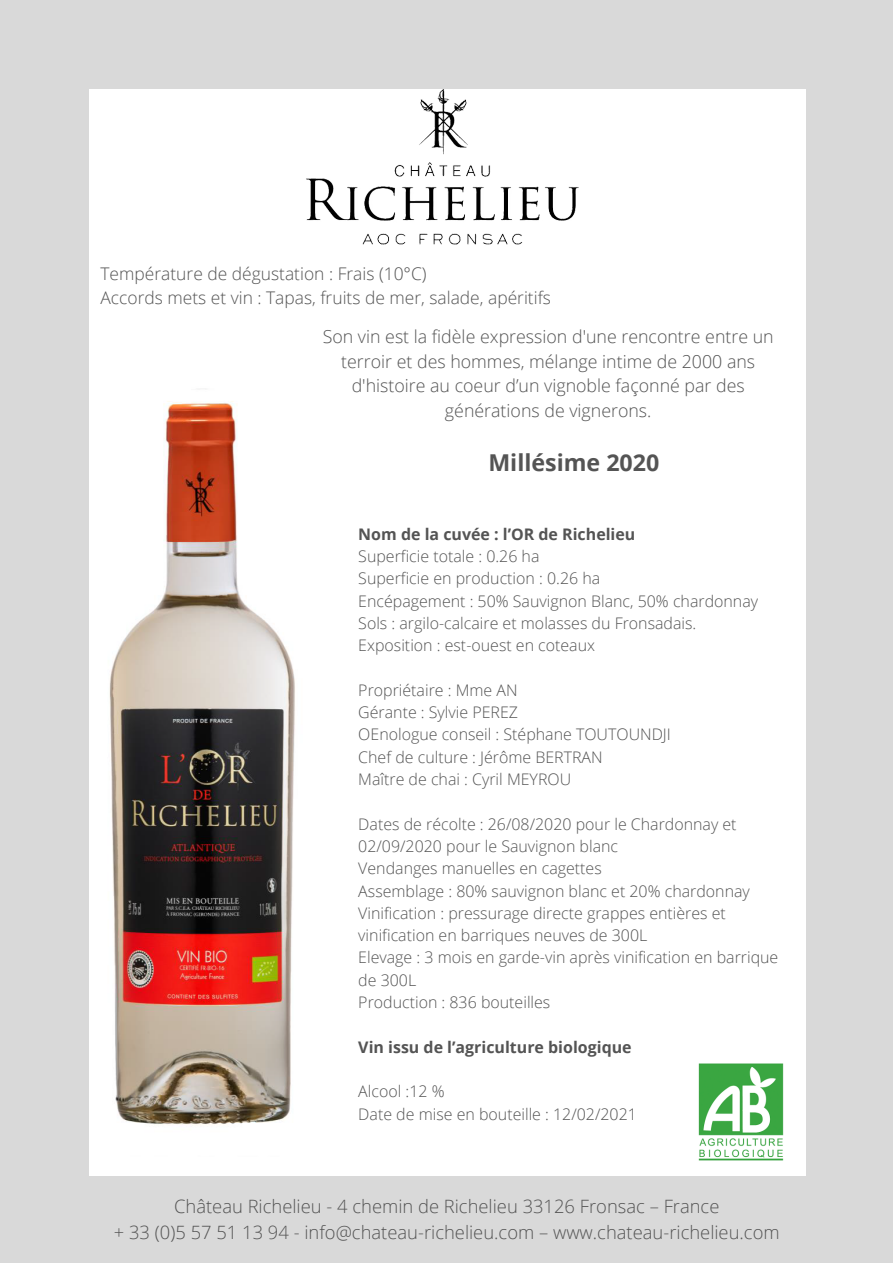
<style>
.page{position:relative;width:893px;height:1263px;background:#d9d9d9}
.page>*{position:absolute;margin:0;border:0;box-sizing:border-box;transform-origin:0 0}
.t1{font:700 23.17px "Open Sans";color:#545454}
.t2{font:300 18.38px "Open Sans";color:#545454}
.t3{font:300 17.77px/24.8px "Open Sans";color:#545454;text-align:center}
.t4{font:300 17.4px "Open Sans";color:#545454}
.t5{font:300 15.98px/22.3px "Open Sans";color:#545454}
.t6{font:700 15.98px "Open Sans";color:#545454}
</style>
<div class="page">
<div style="left:89px;top:89px;width:716px;height:1086px;background:#fff"></div>
<img style="left:109px;top:401px;width:186px;height:724px">
<img style="left:306px;top:89px;width:273px;height:156px">
<img style="left:698px;top:1063px;width:86px;height:98px">
<p class="t4" style="left:100px;top:261px;width:327px">Température de dégustation : Frais (10°C)</p>
<p class="t4" style="left:100px;top:286px;width:452px">Accords mets et vin : Tapas, fruits de mer, salade, apéritifs</p>
<p class="t3" style="left:323px;top:324px;width:452px">Son vin est la fidèle expression d'une rencontre entre un terroir et des hommes, mélange intime de 2000 ans d'histoire au coeur d’un vignoble façonné par des générations de vignerons.</p>
<p class="t1" style="left:488px;top:446px;width:172px">Millésime 2020</p>
<p class="t6" style="left:358px;top:522px;width:279px">Nom de la cuvée : l’OR de Richelieu</p>
<p class="t5" style="left:358px;top:544px;width:183px">Superficie totale : 0.26 ha</p>
<p class="t5" style="left:358px;top:567px;width:243px">Superficie en production : 0.26 ha</p>
<p class="t5" style="left:358px;top:589px;width:401px">Encépagement : 50% Sauvignon Blanc, 50% chardonnay</p>
<p class="t5" style="left:358px;top:611px;width:339px">Sols : argilo-calcaire et molasses du Fronsadais.</p>
<p class="t5" style="left:358px;top:634px;width:238px">Exposition : est-ouest en coteaux</p>
<p class="t5" style="left:358px;top:678px;width:161px">Propriétaire : Mme AN</p>
<p class="t5" style="left:358px;top:701px;width:161px">Gérante : Sylvie PEREZ</p>
<p class="t5" style="left:358px;top:723px;width:314px">OEnologue conseil : Stéphane TOUTOUNDJI</p>
<p class="t5" style="left:358px;top:745px;width:246px">Chef de culture : Jérôme BERTRAN</p>
<p class="t5" style="left:358px;top:768px;width:214px">Maître de chai : Cyril MEYROU</p>
<p class="t5" style="left:358px;top:812px;width:380px">Dates de récolte : 26/08/2020 pour le Chardonnay et<br>02/09/2020 pour le Sauvignon blanc</p>
<p class="t5" style="left:358px;top:857px;width:245px">Vendanges manuelles en cagettes</p>
<p class="t5" style="left:358px;top:879px;width:393px">Assemblage : 80% sauvignon blanc et 20% chardonnay</p>
<p class="t5" style="left:358px;top:901px;width:369px">Vinification : pressurage directe grappes entières et vinification en barriques neuves de 300L</p>
<p class="t5" style="left:358px;top:946px;width:421px">Elevage : 3 mois en garde-vin après vinification en barrique de 300L</p>
<p class="t5" style="left:358px;top:991px;width:194px">Production : 836 bouteilles</p>
<p class="t6" style="left:358px;top:1036px;width:275px">Vin issu de l’agriculture biologique</p>
<p class="t5" style="left:358px;top:1080px;width:88px">Alcool :12 %</p>
<p class="t5" style="left:358px;top:1102px;width:280px">Date de mise en bouteille : 12/02/2021</p>
<p class="t2" style="left:174px;top:1193px;width:547px">Château Richelieu - 4 chemin de Richelieu 33126 Fronsac – France</p>
<p class="t2" style="left:114px;top:1219px;width:667px">+ 33 (0)5 57 51 13 94 - info@chateau-richelieu.com – www.chateau-richelieu.com</p>
</div>
